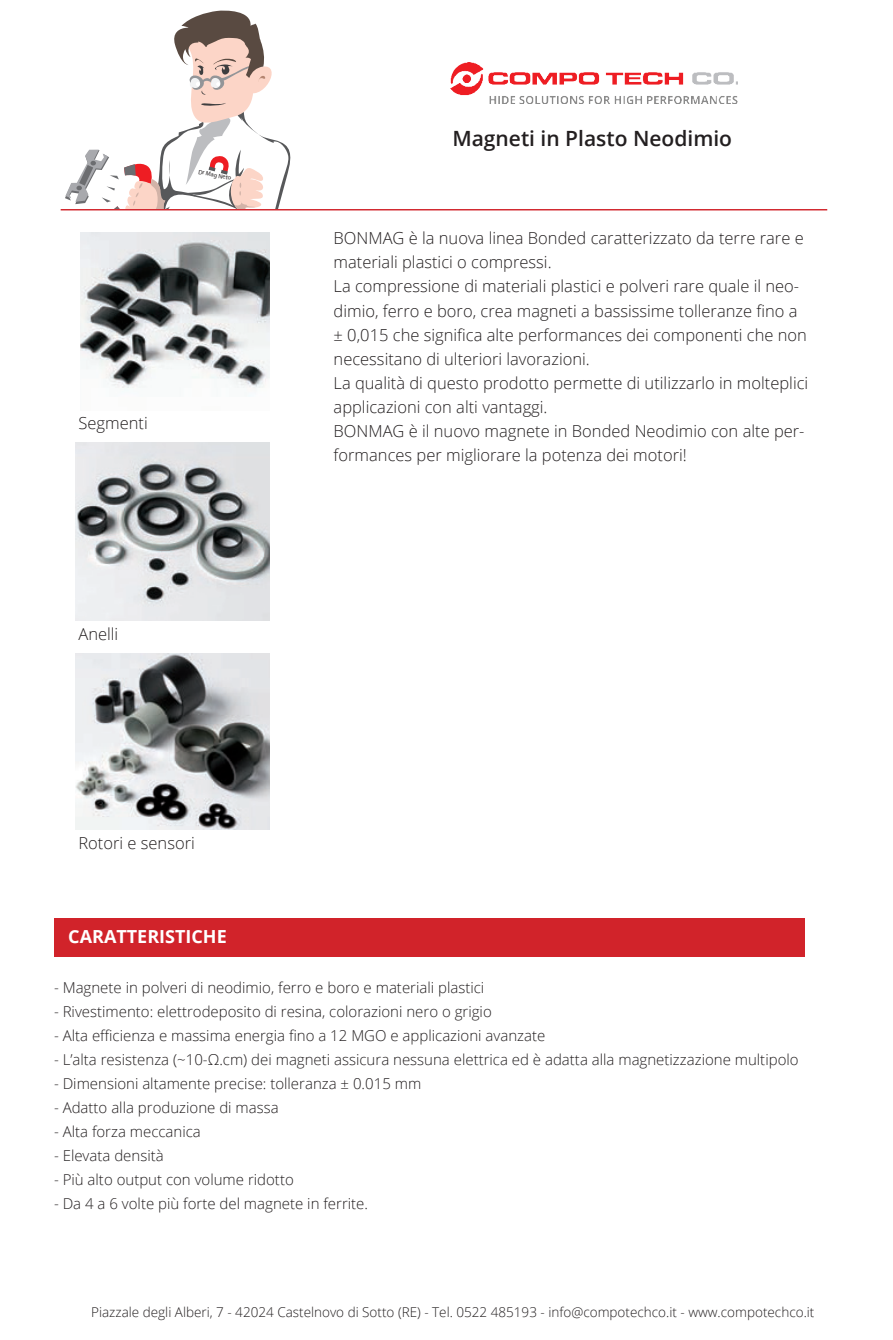
<style>
.page{position:relative;width:893px;height:1340px;background:#fff}
.page>*{position:absolute;margin:0;border:0;box-sizing:border-box;transform-origin:0 0}
.t1{font:600 21px "Open Sans";color:#231f20}
.t2{font:700 18px "Open Sans";color:#fff}
.t3{font:300 16.5px/24px "Open Sans";color:#231f20}
.t4{font:300 15px "Open Sans";color:#231f20}
.t5{font:300 13.5px "Open Sans";color:#231f20}
.t6{font:6.3px "Myriad Pro";color:#231f20}
</style>
<div class="page">
<img style="left:451px;top:62px;width:286px;height:42px">
<hr style="left:61px;top:209px;width:766px;height:1px;background:#d1232a">
<div style="left:54px;top:917px;width:750px;height:39px;background:#d1232a"></div>
<svg style="left:65px;top:10px;width:226px;height:198px"></svg>
<img style="left:80px;top:233px;width:189px;height:163px">
<img style="left:75px;top:442px;width:194px;height:178px">
<img style="left:75px;top:653px;width:194px;height:176px">
<p class="t6" style="left:199px;top:168px;width:35px;rotate:11deg">Dr Mag Neto</p>
<p class="t3" style="left:78px;top:411px;width:71px">Segmenti</p>
<p class="t3" style="left:78px;top:622px;width:41px">Anelli</p>
<p class="t3" style="left:78px;top:830px;width:118px">Rotori e sensori</p>
<p class="t2" style="left:68px;top:923px;width:160px">CARATTERISTICHE</p>
<p class="t1" style="left:452px;top:124px;width:281px">Magneti in Plasto Neodimio</p>
<p class="t3" style="left:334px;top:226px;width:472px">BONMAG è la nuova linea Bonded caratterizzato da terre rare e materiali plastici o compressi.</p>
<p class="t3" style="left:334px;top:274px;width:475px">La compressione di materiali plastici e polveri rare quale il neo&shy;dimio, ferro e boro, crea magneti a bassissime tolleranze fino a ± 0,015 che significa alte performances dei componenti che non necessitano di ulteriori lavorazioni.</p>
<p class="t3" style="left:334px;top:370px;width:476px">La qualità di questo prodotto permette di utilizzarlo in molteplici applicazioni con alti vantaggi.</p>
<p class="t3" style="left:334px;top:418px;width:472px">BONMAG è il nuovo magnete in Bonded Neodimio con alte per&shy;formances per migliorare la potenza dei motori!</p>
<p class="t4" style="left:54px;top:977px;width:432px">- Magnete in polveri di neodimio, ferro e boro e materiali plastici</p>
<p class="t4" style="left:54px;top:1001px;width:439px">- Rivestimento: elettrodeposito di resina, colorazioni nero o grigio</p>
<p class="t4" style="left:54px;top:1025px;width:493px">- Alta efficienza e massima energia fino a 12 MGO e applicazioni avanzate</p>
<p class="t4" style="left:54px;top:1049px;width:746px">- L’alta resistenza (~10-Ω.cm) dei magneti assicura nessuna elettrica ed è adatta alla magnetizzazione multipolo</p>
<p class="t4" style="left:54px;top:1073px;width:369px">- Dimensioni altamente precise: tolleranza ± 0.015 mm</p>
<p class="t4" style="left:54px;top:1097px;width:226px">- Adatto alla produzione di massa</p>
<p class="t4" style="left:54px;top:1121px;width:148px">- Alta forza meccanica</p>
<p class="t4" style="left:54px;top:1145px;width:111px">- Elevata densità</p>
<p class="t4" style="left:54px;top:1169px;width:241px">- Più alto output con volume ridotto</p>
<p class="t4" style="left:54px;top:1193px;width:316px">- Da 4 a 6 volte più forte del magnete in ferrite.</p>
<p class="t5" style="left:91px;top:1302px;width:725px">Piazzale degli Alberi, 7 - 42024 Castelnovo di Sotto (RE) - Tel. 0522 485193 - info@compotechco.it - www.compotechco.it</p>
</div>
